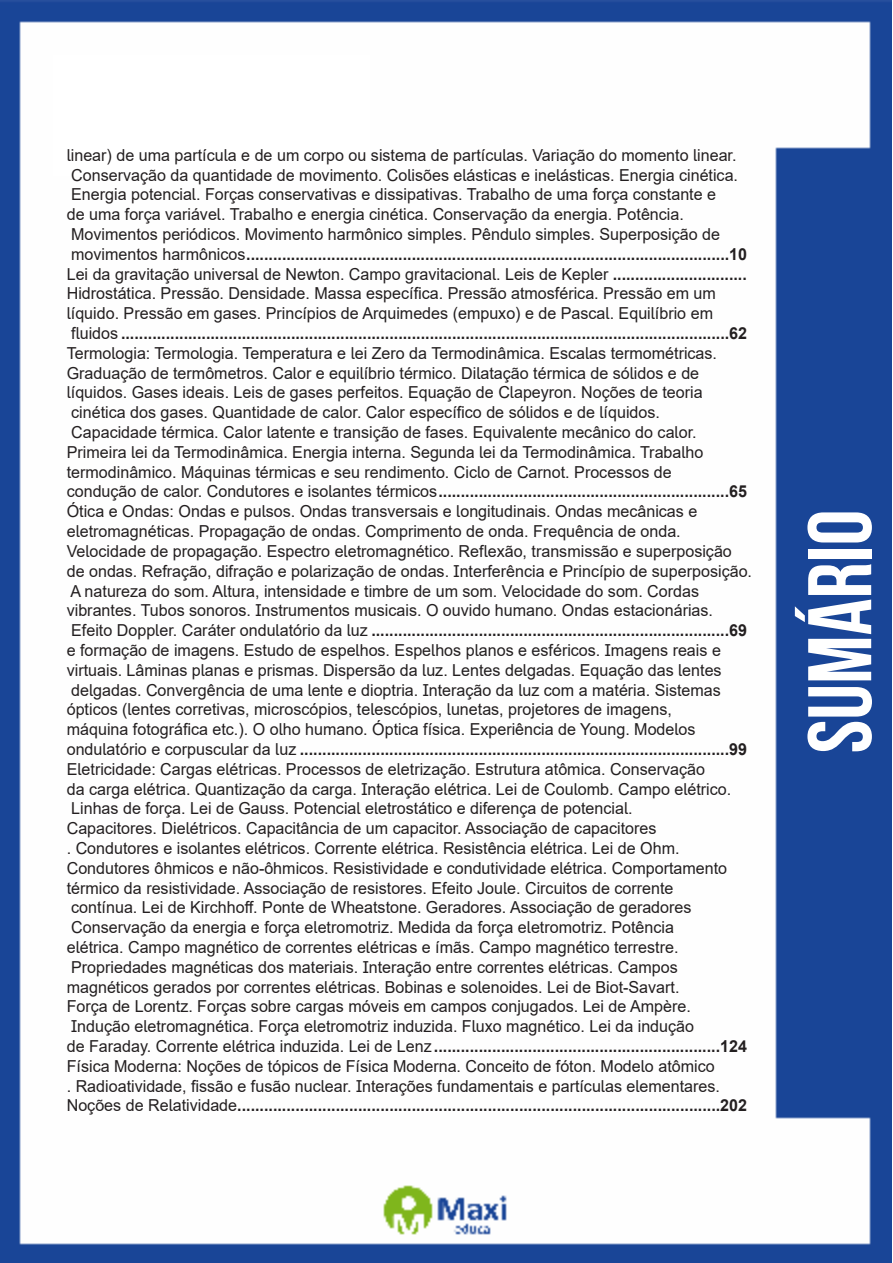
<style>
.page{position:relative;width:893px;height:1263px;background:#fff}
.page>*{position:absolute;margin:0;border:0;box-sizing:border-box;transform-origin:0 0}
.t1{font:700 90px "Bebas Neue";color:#fff}
.Titulo{font:16.5px "Arial";color:#231f20}
.Titulo-2{font:700 16.5px "Arial";color:#231f20}
.s1{font-weight:400}
.s2{font-weight:700}
</style>
<div class="page">
<img style="left:0;top:0;width:892px;height:1263px">
<div style="left:53px;top:55px;width:317px;height:121px;background:#fff"></div>
<p class="Titulo" style="left:67px;top:144px;width:671px">linear) de uma partícula e de um corpo ou sistema de partículas. Variação do momento linear.</p>
<p class="Titulo" style="left:71px;top:163px;width:668px">Conservação da quantidade de movimento. Colisões elásticas e inelásticas. Energia cinética.</p>
<p class="Titulo" style="left:71px;top:183px;width:646px">Energia potencial. Forças conservativas e dissipativas. Trabalho de uma força constante e</p>
<p class="Titulo" style="left:67px;top:203px;width:619px">de uma força variável. Trabalho e energia cinética. Conservação da energia. Potência.</p>
<p class="Titulo" style="left:71px;top:223px;width:650px">Movimentos periódicos. Movimento harmônico simples. Pêndulo simples. Superposição de</p>
<p class="Titulo-2" style="left:71px;top:242px;width:677px"><span class="s1">movimentos harmônicos</span>............................................................................................................10</p>
<p class="Titulo" style="left:67px;top:262px;width:682px">Lei da gravitação universal de Newton. Campo gravitacional. Leis de Kepler <span class="s2">..............................</span></p>
<p class="Titulo" style="left:67px;top:282px;width:651px">Hidrostática. Pressão. Densidade. Massa específica. Pressão atmosférica. Pressão em um</p>
<p class="Titulo" style="left:67px;top:302px;width:648px">líquido. Pressão em gases. Princípios de Arquimedes (empuxo) e de Pascal. Equilíbrio em</p>
<p class="Titulo-2" style="left:71px;top:322px;width:677px"><span class="s1">fluidos</span> ........................................................................................................................................62</p>
<p class="Titulo" style="left:67px;top:342px;width:652px">Termologia: Termologia. Temperatura e lei Zero da Termodinâmica. Escalas termométricas.</p>
<p class="Titulo" style="left:67px;top:361px;width:634px">Graduação de termômetros. Calor e equilíbrio térmico. Dilatação térmica de sólidos e de</p>
<p class="Titulo" style="left:67px;top:381px;width:637px">líquidos. Gases ideais. Leis de gases perfeitos. Equação de Clapeyron. Noções de teoria</p>
<p class="Titulo" style="left:71px;top:401px;width:590px">cinética dos gases. Quantidade de calor. Calor específico de sólidos e de líquidos.</p>
<p class="Titulo" style="left:71px;top:421px;width:627px">Capacidade térmica. Calor latente e transição de fases. Equivalente mecânico do calor.</p>
<p class="Titulo" style="left:67px;top:441px;width:638px">Primeira lei da Termodinâmica. Energia interna. Segunda lei da Termodinâmica. Trabalho</p>
<p class="Titulo" style="left:67px;top:460px;width:606px">termodinâmico. Máquinas térmicas e seu rendimento. Ciclo de Carnot. Processos de</p>
<p class="Titulo-2" style="left:67px;top:480px;width:682px"><span class="s1">condução de calor. Condutores e isolantes térmicos</span>.................................................................65</p>
<p class="Titulo" style="left:67px;top:500px;width:632px">Ótica e Ondas: Ondas e pulsos. Ondas transversais e longitudinais. Ondas mecânicas e</p>
<p class="Titulo" style="left:67px;top:520px;width:615px">eletromagnéticas. Propagação de ondas. Comprimento de onda. Frequência de onda.</p>
<p class="Titulo" style="left:67px;top:540px;width:667px">Velocidade de propagação. Espectro eletromagnético. Reflexão, transmissão e superposição</p>
<p class="Titulo" style="left:67px;top:559px;width:687px">de ondas. Refração, difração e polarização de ondas. Interferência e Princípio de superposição.</p>
<p class="Titulo" style="left:70px;top:579px;width:630px">A natureza do som. Altura, intensidade e timbre de um som. Velocidade do som. Cordas</p>
<p class="Titulo" style="left:67px;top:599px;width:648px">vibrantes. Tubos sonoros. Instrumentos musicais. O ouvido humano. Ondas estacionárias.</p>
<p class="Titulo-2" style="left:71px;top:619px;width:677px"><span class="s1">Efeito Doppler. Caráter ondulatório da luz</span> ................................................................................69</p>
<p class="Titulo" style="left:67px;top:639px;width:656px">e formação de imagens. Estudo de espelhos. Espelhos planos e esféricos. Imagens reais e</p>
<p class="Titulo" style="left:67px;top:658px;width:656px">virtuais. Lâminas planas e prismas. Dispersão da luz. Lentes delgadas. Equação das lentes</p>
<p class="Titulo" style="left:71px;top:678px;width:651px">delgadas. Convergência de uma lente e dioptria. Interação da luz com a matéria. Sistemas</p>
<p class="Titulo" style="left:67px;top:698px;width:607px">ópticos (lentes corretivas, microscópios, telescópios, lunetas, projetores de imagens,</p>
<p class="Titulo" style="left:67px;top:718px;width:630px">máquina fotográfica etc.). O olho humano. Óptica física. Experiência de Young. Modelos</p>
<p class="Titulo-2" style="left:67px;top:737px;width:682px"><span class="s1">ondulatório e corpuscular da luz</span> ................................................................................................99</p>
<p class="Titulo" style="left:67px;top:757px;width:640px">Eletricidade: Cargas elétricas. Processos de eletrização. Estrutura atômica. Conservação</p>
<p class="Titulo" style="left:67px;top:777px;width:666px">da carga elétrica. Quantização da carga. Interação elétrica. Lei de Coulomb. Campo elétrico.</p>
<p class="Titulo" style="left:71px;top:797px;width:563px">Linhas de força. Lei de Gauss. Potencial eletrostático e diferença de potencial.</p>
<p class="Titulo" style="left:67px;top:817px;width:591px">Capacitores. Dielétricos. Capacitância de um capacitor. Associação de capacitores</p>
<p class="Titulo" style="left:67px;top:837px;width:614px">. Condutores e isolantes elétricos. Corrente elétrica. Resistência elétrica. Lei de Ohm.</p>
<p class="Titulo" style="left:67px;top:856px;width:662px">Condutores ôhmicos e não-ôhmicos. Resistividade e condutividade elétrica. Comportamento</p>
<p class="Titulo" style="left:67px;top:876px;width:608px">térmico da resistividade. Associação de resistores. Efeito Joule. Circuitos de corrente</p>
<p class="Titulo" style="left:71px;top:896px;width:622px">contínua. Lei de Kirchhoff. Ponte de Wheatstone. Geradores. Associação de geradores</p>
<p class="Titulo" style="left:71px;top:916px;width:604px">Conservação da energia e força eletromotriz. Medida da força eletromotriz. Potência</p>
<p class="Titulo" style="left:67px;top:936px;width:613px">elétrica. Campo magnético de correntes elétricas e ímãs. Campo magnético terrestre.</p>
<p class="Titulo" style="left:71px;top:955px;width:608px">Propriedades magnéticas dos materiais. Interação entre correntes elétricas. Campos</p>
<p class="Titulo" style="left:67px;top:975px;width:614px">magnéticos gerados por correntes elétricas. Bobinas e solenoides. Lei de Biot-Savart.</p>
<p class="Titulo" style="left:67px;top:995px;width:626px">Força de Lorentz. Forças sobre cargas móveis em campos conjugados. Lei de Ampère.</p>
<p class="Titulo" style="left:71px;top:1015px;width:624px">Indução eletromagnética. Força eletromotriz induzida. Fluxo magnético. Lei da indução</p>
<p class="Titulo-2" style="left:67px;top:1034px;width:682px"><span class="s1">de Faraday. Corrente elétrica induzida. Lei de Lenz</span> ................................................................124</p>
<p class="Titulo" style="left:67px;top:1054px;width:649px">Física Moderna: Noções de tópicos de Física Moderna. Conceito de fóton. Modelo atômico</p>
<p class="Titulo" style="left:67px;top:1074px;width:655px">. Radioatividade, fissão e fusão nuclear. Interações fundamentais e partículas elementares.</p>
<p class="Titulo-2" style="left:67px;top:1094px;width:682px"><span class="s1">Noções de Relatividade</span>............................................................................................................202</p>
<h1 class="t1" style="left:791px;top:753px;width:245px;rotate:-90deg">sumário</h1>
</div>
